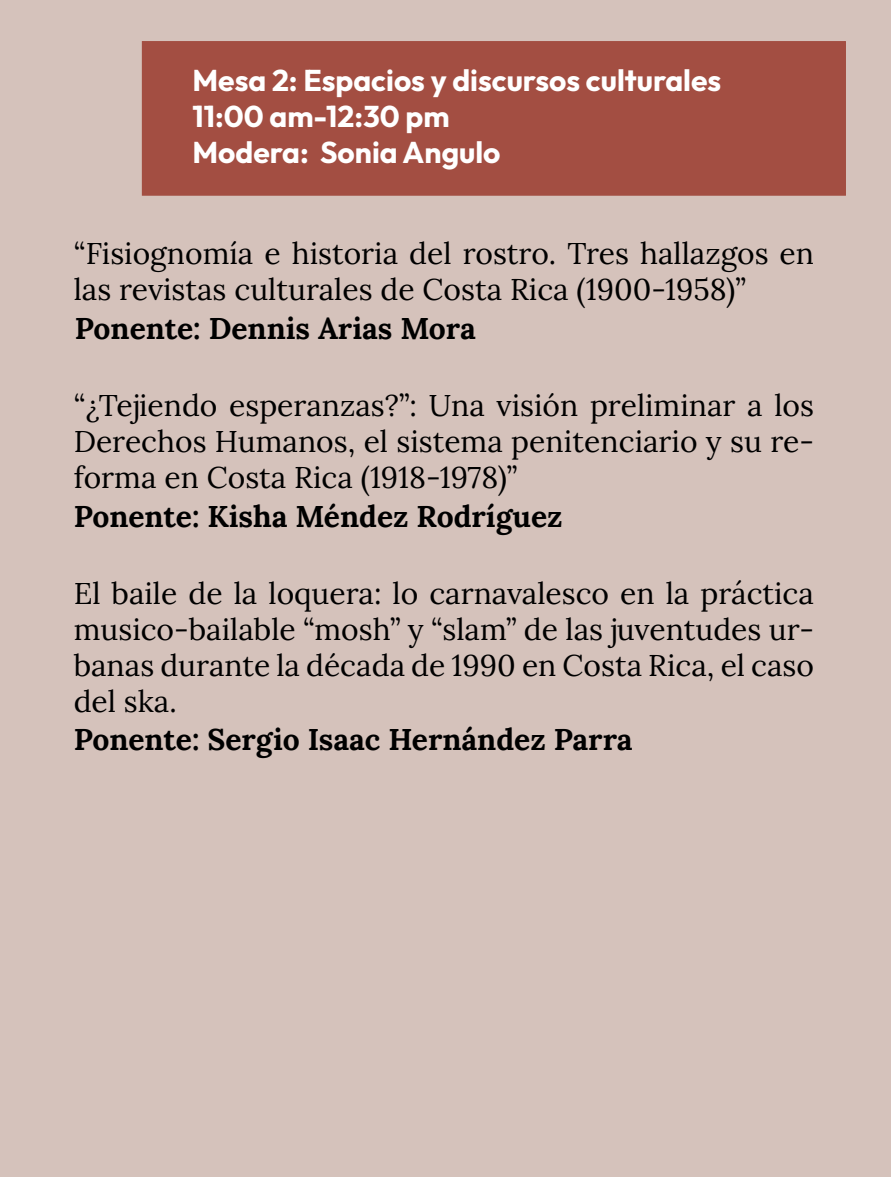
<style>
.page{position:relative;width:891px;height:1177px;background:#d5c2bb}
.page>*{position:absolute;margin:0;border:0;box-sizing:border-box;transform-origin:0 0}
.t1{font:30px/36px "Lora";color:#000;text-align:justify}
.parrafo_titulo{font:700 30px "Lora";color:#000}
.t2{font:700 30px "Outfit";color:#fff}
</style>
<div class="page">
<div style="left:142px;top:41px;width:704px;height:155px;background:#a34e42;border:1px solid #a34e42"></div>
<p class="t2" style="left:192px;top:64px;width:530px">Mesa 2: Espacios y discursos culturales</p>
<p class="t2" style="left:192px;top:100px;width:259px">11:00 am-12:30 pm</p>
<p class="t2" style="left:192px;top:136px;width:309px">Modera: Sonia Angulo</p>
<p class="t1" style="left:74px;top:234px;width:742px">“Fisiognomía e historia del rostro. Tres hallazgos en las revistas culturales de Costa Rica (1900-1958)”</p>
<p class="parrafo_titulo" style="left:75px;top:305px;width:402px">Ponente: Dennis Arias Mora</p>
<p class="t1" style="left:74px;top:385px;width:741px">“¿Tejiendo esperanzas?”: Una visión preliminar a los Derechos Humanos, el sistema penitenciario y su re&shy;forma en Costa Rica (1918-1978)”</p>
<p class="parrafo_titulo" style="left:74px;top:493px;width:490px">Ponente: Kisha Méndez Rodríguez</p>
<p class="t1" style="left:74px;top:573px;width:742px">El baile de la loquera: lo carnavalesco en la práctica musico-bailable “mosh” y “slam” de las juventudes ur&shy;banas durante la década de 1990 en Costa Rica, el caso del ska.</p>
<p class="parrafo_titulo" style="left:74px;top:716px;width:560px">Ponente: Sergio Isaac Hernández Parra</p>
</div>
